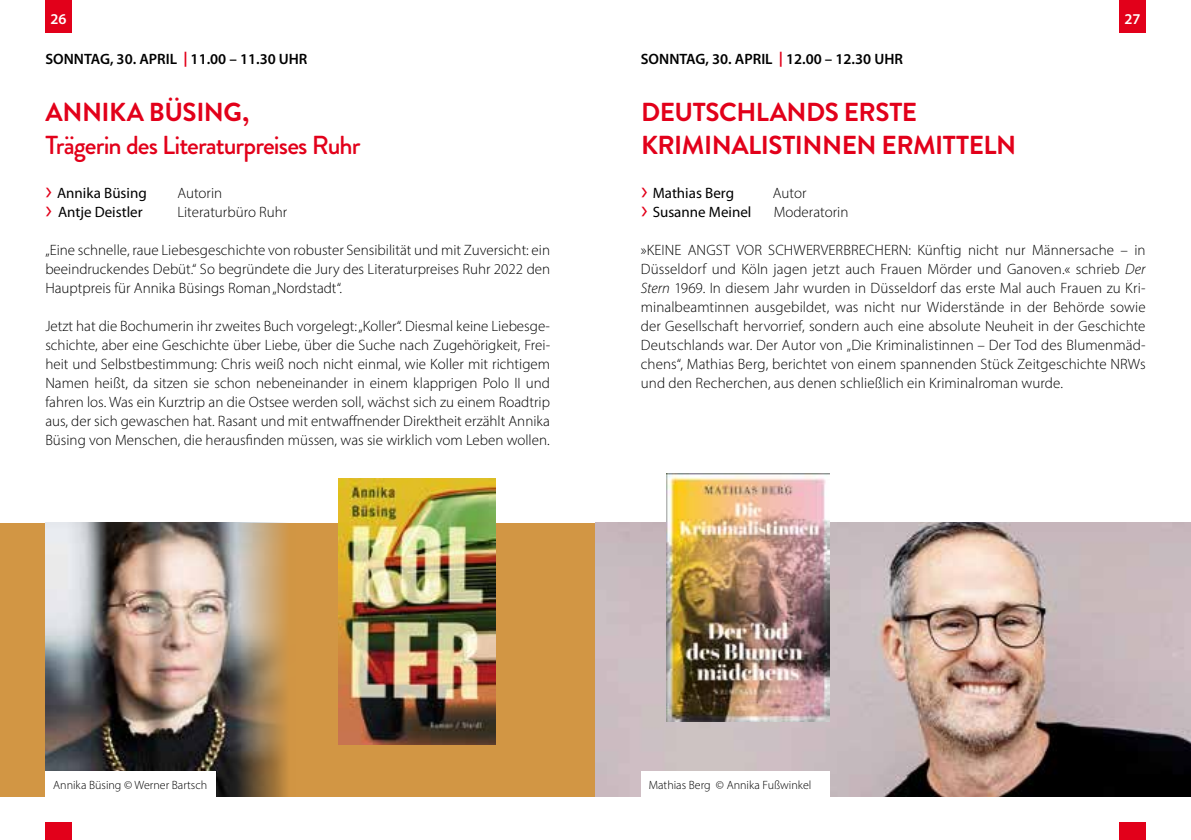
<style>
.page{position:relative;width:1191px;height:840px;background:#fff}
.page>*{position:absolute;margin:0;border:0;box-sizing:border-box;transform-origin:0 0}
.t1{font:700 26px/32px "Brandon Grotesque";letter-spacing:-.02em;color:#e2001a}
.t2{font:500 26px "Brandon Grotesque";letter-spacing:-.035em;color:#e2001a}
.t3{font:300 15px/19px "Myriad Pro";color:#000;text-align:justify}
.t4{font:600 15px "Myriad Pro";color:#000}
.t5{font:15px "Myriad Pro";color:#000}
.t6{font:600 15px "Myriad Pro";color:#fff}
.t7{font:300 12px "Myriad Pro";color:#000}
.s1{font-weight:700;color:#e2001a}
.s2{font-size:26px;color:#e2001a}
.s3{font-style:italic}
</style>
<div class="page">
<div style="left:0;top:522px;width:595px;height:274px;background:#d29644"></div>
<img style="left:45px;top:522px;width:251px;height:274px">
<div style="left:45px;top:0;width:26px;height:32px;background:#e2001a"></div>
<div style="left:45px;top:822px;width:26px;height:17px;background:#e2001a"></div>
<div style="left:1119px;top:822px;width:26px;height:17px;background:#e2001a"></div>
<div style="left:1119px;top:0;width:26px;height:32px;background:#e2001a"></div>
<div style="left:45px;top:770px;width:170px;height:27px;background:#fff"></div>
<img style="left:595px;top:522px;width:596px;height:274px">
<div style="left:641px;top:771px;width:188px;height:26px;background:#fff"></div>
<img style="left:338px;top:478px;width:157px;height:265px">
<img style="left:666px;top:473px;width:163px;height:248px">
<p class="t6" style="left:50px;top:9px;width:18px">26</p>
<p class="t6" style="left:1124px;top:9px;width:18px">27</p>
<p class="t4" style="left:45px;top:50px;width:264px">SONNTAG, 30. APRIL <span class="s1">|</span> 11.00 – 11.30 UHR</p>
<h1 class="t1" style="left:46px;top:97px;width:205px">ANNIKA BÜSING,</h1>
<h1 class="t2" style="left:45px;top:126px;width:317px">Trägerin des Literaturpreises Ruhr</h1>
<p class="t5" style="left:46px;top:183px;width:103px"><span class="s2">›</span> Annika Büsing</p>
<p class="t3" style="left:177px;top:183px;width:46px">Autorin</p>
<p class="t5" style="left:46px;top:202px;width:99px"><span class="s2">›</span> Antje Deistler</p>
<p class="t3" style="left:177px;top:202px;width:111px">Literaturbüro Ruhr</p>
<p class="t3" style="left:45px;top:240px;width:506px">„Eine schnelle, raue Liebesgeschichte von robuster Sensibilität und mit Zuversicht: ein beeindruckendes Debüt.“ So begründete die Jury des Literaturpreises Ruhr 2022 den Hauptpreis für Annika Büsings Roman „Nordstadt“.</p>
<p class="t3" style="left:45px;top:316px;width:506px">Jetzt hat die Bochumerin ihr zweites Buch vorgelegt: „Koller“. Diesmal keine Liebesge&shy;schichte, aber eine Geschichte über Liebe, über die Suche nach Zugehörigkeit, Frei&shy;heit und Selbstbestimmung: Chris weiß noch nicht einmal, wie Koller mit richtigem Namen heißt, da sitzen sie schon nebeneinander in einem klapprigen Polo II und fahren los. Was ein Kurztrip an die Ostsee werden soll, wächst sich zu einem Roadtrip aus, der sich gewaschen hat. Rasant und mit entwaffnender Direktheit erzählt Annika Büsing von Menschen, die herausfinden müssen, was sie wirklich vom Leben wollen.</p>
<p class="t4" style="left:641px;top:50px;width:264px">SONNTAG, 30. APRIL <span class="s1">|</span> 12.00 – 12.30 UHR</p>
<h1 class="t1" style="left:641px;top:97px;width:377px">DEUTSCHLANDS ERSTE<br>KRIMINALISTINNEN ERMITTELN</h1>
<p class="t5" style="left:641px;top:183px;width:94px"><span class="s2">›</span> Mathias Berg</p>
<p class="t3" style="left:773px;top:183px;width:35px">Autor</p>
<p class="t5" style="left:641px;top:202px;width:112px"><span class="s2">›</span> Susanne Meinel</p>
<p class="t3" style="left:773px;top:202px;width:76px">Moderatorin</p>
<p class="t3" style="left:641px;top:240px;width:506px">»KEINE ANGST VOR SCHWERVERBRECHERN: Künftig nicht nur Männersache – in Düsseldorf und Köln jagen jetzt auch Frauen Mörder und Ganoven.« schrieb <span class="s3">Der Stern</span> 1969. In diesem Jahr wurden in Düsseldorf das erste Mal auch Frauen zu Kri&shy;minalbeamtinnen ausgebildet, was nicht nur Widerstände in der Behörde sowie der Gesellschaft hervorrief, sondern auch eine absolute Neuheit in der Geschichte Deutschlands war. Der Autor von „Die Kriminalistinnen – Der Tod des Blumenmäd&shy;chens“, Mathias Berg, berichtet von einem spannenden Stück Zeitgeschichte NRWs und den Recherchen, aus denen schließlich ein Kriminalroman wurde.</p>
<p class="t7" style="left:53px;top:777px;width:155px">Annika Büsing © Werner Bartsch</p>
<p class="t7" style="left:649px;top:777px;width:164px">Mathias Berg © Annika Fußwinkel</p>
</div>
